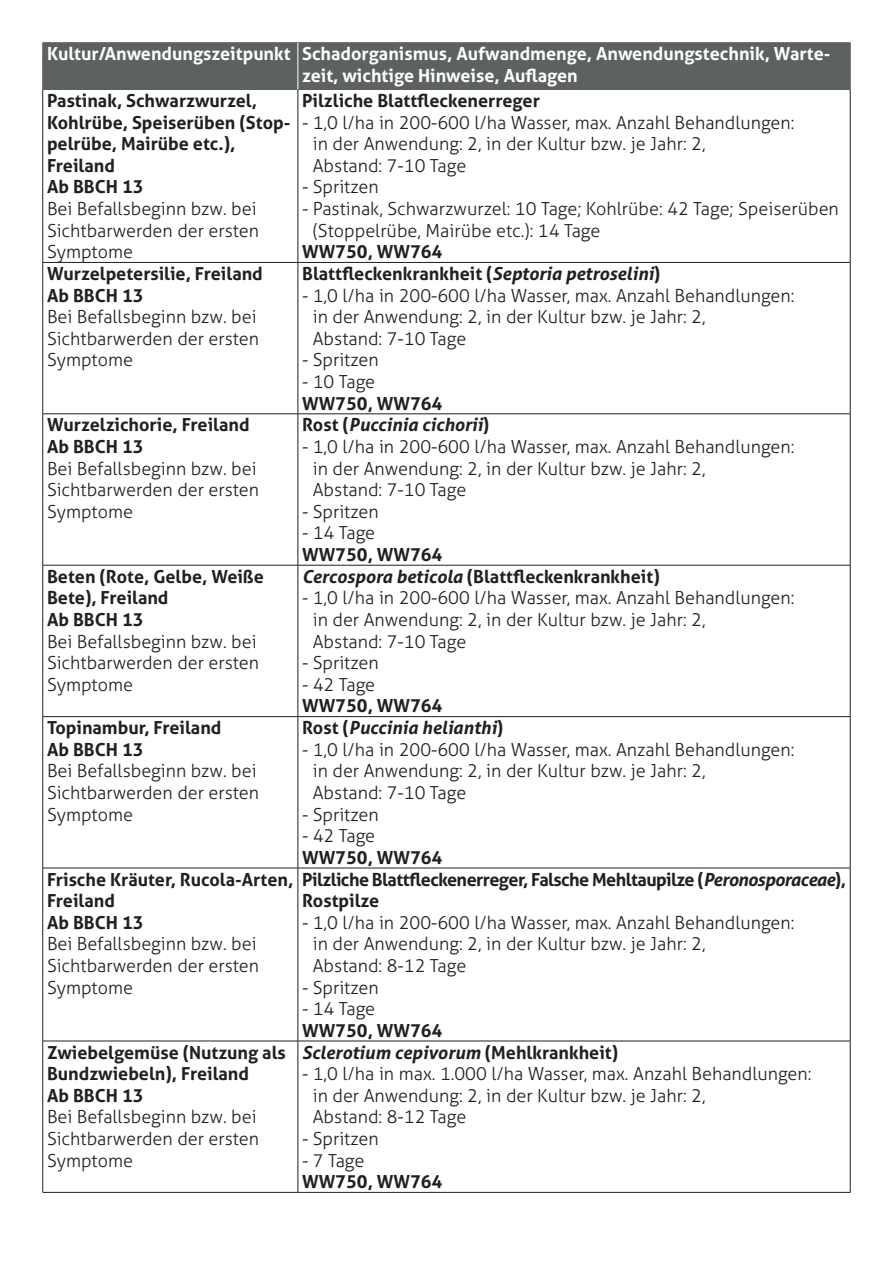
<style>
.page{position:relative;width:893px;height:1263px;background:#fff}
.page>*{position:absolute;margin:0;border:0;box-sizing:border-box;transform-origin:0 0}
.Broodtekst{font:300 18px/21.6px "Aller";color:#231f20}
.Broodtekst-2{font:700 18px/21.6px "Aller";color:#231f20}
.Z_Überschrift{font:700 18px/21.6px "Aller";color:#fff}
.Broodtekst-3{font:italic 700 18px "Aller";color:#231f20}
.Broodtekst-4{font:700 18px/21.6px "Aller";letter-spacing:-.03em;color:#231f20}
.s1{font-style:italic}
.s2{font-style:normal}
</style>
<div class="page">
<div style="left:43px;top:43px;width:807px;height:46px;background:#5d6161"></div>
<hr style="left:42px;top:90px;width:1px;height:172px;background:#231f20">
<hr style="left:298px;top:90px;width:1px;height:172px;background:#231f20">
<hr style="left:850px;top:90px;width:1px;height:172px;background:#231f20">
<hr style="left:43px;top:262px;width:255px;height:1px;background:#231f20">
<hr style="left:42px;top:263px;width:1px;height:151px;background:#231f20">
<hr style="left:298px;top:262px;width:552px;height:1px;background:#231f20">
<hr style="left:298px;top:263px;width:1px;height:151px;background:#231f20">
<hr style="left:850px;top:263px;width:1px;height:151px;background:#231f20">
<hr style="left:43px;top:414px;width:255px;height:1px;background:#231f20">
<hr style="left:42px;top:414px;width:1px;height:151px;background:#231f20">
<hr style="left:298px;top:414px;width:552px;height:1px;background:#231f20">
<hr style="left:298px;top:414px;width:1px;height:151px;background:#231f20">
<hr style="left:850px;top:414px;width:1px;height:151px;background:#231f20">
<hr style="left:43px;top:565px;width:255px;height:1px;background:#231f20">
<hr style="left:42px;top:565px;width:1px;height:151px;background:#231f20">
<hr style="left:298px;top:565px;width:552px;height:1px;background:#231f20">
<hr style="left:298px;top:565px;width:1px;height:151px;background:#231f20">
<hr style="left:850px;top:565px;width:1px;height:151px;background:#231f20">
<hr style="left:43px;top:716px;width:255px;height:1px;background:#231f20">
<hr style="left:42px;top:717px;width:1px;height:151px;background:#231f20">
<hr style="left:298px;top:716px;width:552px;height:1px;background:#231f20">
<hr style="left:298px;top:717px;width:1px;height:151px;background:#231f20">
<hr style="left:850px;top:717px;width:1px;height:151px;background:#231f20">
<hr style="left:43px;top:868px;width:255px;height:1px;background:#231f20">
<hr style="left:42px;top:868px;width:1px;height:173px;background:#231f20">
<hr style="left:298px;top:868px;width:552px;height:1px;background:#231f20">
<hr style="left:298px;top:868px;width:1px;height:173px;background:#231f20">
<hr style="left:850px;top:868px;width:1px;height:173px;background:#231f20">
<hr style="left:43px;top:1041px;width:255px;height:1px;background:#231f20">
<hr style="left:42px;top:1041px;width:1px;height:151px;background:#231f20">
<hr style="left:298px;top:1041px;width:552px;height:1px;background:#231f20">
<hr style="left:298px;top:1041px;width:1px;height:151px;background:#231f20">
<hr style="left:850px;top:1041px;width:1px;height:151px;background:#231f20">
<hr style="left:43px;top:1192px;width:255px;height:1px;background:#231f20">
<hr style="left:298px;top:1192px;width:552px;height:1px;background:#231f20">
<hr style="left:43px;top:42px;width:255px;height:1px;background:#5d6161">
<hr style="left:42px;top:43px;width:1px;height:46px;background:#5d6161">
<hr style="left:298px;top:42px;width:552px;height:1px;background:#5d6161">
<hr style="left:850px;top:43px;width:1px;height:46px;background:#5d6161">
<hr style="left:43px;top:89px;width:255px;height:1px;background:#5d6161">
<hr style="left:298px;top:89px;width:552px;height:1px;background:#5d6161">
<hr style="left:298px;top:43px;width:1px;height:46px;background:#fff">
<p class="Z_Überschrift" style="left:47px;top:43px;width:245px">Kultur/Anwendungszeitpunkt</p>
<p class="Z_Überschrift" style="left:302px;top:43px;width:530px">Schadorganismus, Aufwandmenge, Anwendungstechnik, Warte&shy;zeit, wichtige Hinweise, Auflagen</p>
<p class="Broodtekst-2" style="left:47px;top:90px;width:245px">Pastinak, Schwarzwurzel,<br>Kohlrübe, Speiserüben (Stop&shy;pelrübe, Mairübe etc.),</p>
<p class="Broodtekst-2" style="left:47px;top:154px;width:69px">Freiland</p>
<p class="Broodtekst-2" style="left:47px;top:176px;width:98px">Ab BBCH 13</p>
<p class="Broodtekst" style="left:47px;top:198px;width:214px">Bei Befallsbeginn bzw. bei<br>Sichtbarwerden der ersten<br>Symptome</p>
<p class="Broodtekst-2" style="left:302px;top:90px;width:239px">Pilzliche Blattfleckenerreger</p>
<p class="Broodtekst" style="left:313px;top:111px;width:483px;text-indent:-11px">- 1,0 l/ha in 200-600 l/ha Wasser, max. Anzahl Behandlungen: in der Anwendung: 2, in der Kultur bzw. je Jahr: 2,<br>Abstand: 7-10 Tage</p>
<p class="Broodtekst" style="left:302px;top:176px;width:78px">- Spritzen</p>
<p class="Broodtekst" style="left:313px;top:198px;width:528px;text-indent:-11px">- Pastinak, Schwarzwurzel: 10 Tage; Kohlrübe: 42 Tage; Speiserüben (Stoppelrübe, Mairübe etc.): 14 Tage</p>
<p class="Broodtekst-2" style="left:302px;top:241px;width:142px">WW750, WW764</p>
<p class="Broodtekst-2" style="left:47px;top:263px;width:217px">Wurzelpetersilie, Freiland</p>
<p class="Broodtekst-2" style="left:47px;top:284px;width:98px">Ab BBCH 13</p>
<p class="Broodtekst" style="left:47px;top:306px;width:214px">Bei Befallsbeginn bzw. bei<br>Sichtbarwerden der ersten<br>Symptome</p>
<p class="Broodtekst-2" style="left:47px;top:414px;width:204px">Wurzelzichorie, Freiland</p>
<p class="Broodtekst-2" style="left:47px;top:436px;width:98px">Ab BBCH 13</p>
<p class="Broodtekst" style="left:47px;top:457px;width:214px">Bei Befallsbeginn bzw. bei<br>Sichtbarwerden der ersten<br>Symptome</p>
<p class="Broodtekst-2" style="left:47px;top:565px;width:218px">Beten (Rote, Gelbe, Weiße<br>Bete), Freiland</p>
<p class="Broodtekst-2" style="left:47px;top:609px;width:98px">Ab BBCH 13</p>
<p class="Broodtekst" style="left:47px;top:630px;width:214px">Bei Befallsbeginn bzw. bei<br>Sichtbarwerden der ersten<br>Symptome</p>
<p class="Broodtekst-2" style="left:47px;top:717px;width:176px">Topinambur, Freiland</p>
<p class="Broodtekst-2" style="left:47px;top:738px;width:98px">Ab BBCH 13</p>
<p class="Broodtekst" style="left:47px;top:760px;width:214px">Bei Befallsbeginn bzw. bei<br>Sichtbarwerden der ersten<br>Symptome</p>
<p class="Broodtekst-2" style="left:47px;top:868px;width:248px">Frische Kräuter, Rucola-Arten,</p>
<p class="Broodtekst-2" style="left:47px;top:890px;width:69px">Freiland</p>
<p class="Broodtekst-2" style="left:47px;top:911px;width:98px">Ab BBCH 13</p>
<p class="Broodtekst" style="left:47px;top:933px;width:214px">Bei Befallsbeginn bzw. bei<br>Sichtbarwerden der ersten<br>Symptome</p>
<p class="Broodtekst-2" style="left:47px;top:1041px;width:240px">Zwiebelgemüse (Nutzung als<br>Bundzwiebeln), Freiland</p>
<p class="Broodtekst-2" style="left:47px;top:1084px;width:98px">Ab BBCH 13</p>
<p class="Broodtekst" style="left:47px;top:1106px;width:214px">Bei Befallsbeginn bzw. bei<br>Sichtbarwerden der ersten<br>Symptome</p>
<p class="Broodtekst-2" style="left:302px;top:263px;width:360px">Blattfleckenkrankheit (<span class="s1">Septoria petroselini</span>)</p>
<p class="Broodtekst" style="left:313px;top:284px;width:483px;text-indent:-11px">- 1,0 l/ha in 200-600 l/ha Wasser, max. Anzahl Behandlungen: in der Anwendung: 2, in der Kultur bzw. je Jahr: 2,<br>Abstand: 7-10 Tage</p>
<p class="Broodtekst" style="left:302px;top:349px;width:78px">- Spritzen</p>
<p class="Broodtekst" style="left:302px;top:371px;width:75px">- 10 Tage</p>
<p class="Broodtekst-2" style="left:302px;top:392px;width:142px">WW750, WW764</p>
<p class="Broodtekst-3" style="left:302px;top:414px;width:189px"><span class="s2">Rost (</span>Puccinia cichorii<span class="s2">)</span></p>
<p class="Broodtekst" style="left:313px;top:436px;width:483px;text-indent:-11px">- 1,0 l/ha in 200-600 l/ha Wasser, max. Anzahl Behandlungen: in der Anwendung: 2, in der Kultur bzw. je Jahr: 2,<br>Abstand: 7-10 Tage</p>
<p class="Broodtekst" style="left:302px;top:501px;width:78px">- Spritzen</p>
<p class="Broodtekst" style="left:302px;top:522px;width:75px">- 14 Tage</p>
<p class="Broodtekst-2" style="left:302px;top:544px;width:142px">WW750, WW764</p>
<p class="Broodtekst-2" style="left:302px;top:565px;width:359px"><span class="s1">Cercospora beticola</span> (Blattfleckenkrankheit)</p>
<p class="Broodtekst" style="left:313px;top:587px;width:483px;text-indent:-11px">- 1,0 l/ha in 200-600 l/ha Wasser, max. Anzahl Behandlungen: in der Anwendung: 2, in der Kultur bzw. je Jahr: 2,<br>Abstand: 7-10 Tage</p>
<p class="Broodtekst" style="left:302px;top:652px;width:78px">- Spritzen</p>
<p class="Broodtekst" style="left:302px;top:674px;width:75px">- 42 Tage</p>
<p class="Broodtekst-2" style="left:302px;top:695px;width:142px">WW750, WW764</p>
<p class="Broodtekst-3" style="left:302px;top:716px;width:202px"><span class="s2">Rost (</span>Puccinia helianthi<span class="s2">)</span></p>
<p class="Broodtekst" style="left:313px;top:738px;width:483px;text-indent:-11px">- 1,0 l/ha in 200-600 l/ha Wasser, max. Anzahl Behandlungen: in der Anwendung: 2, in der Kultur bzw. je Jahr: 2,<br>Abstand: 7-10 Tage</p>
<p class="Broodtekst" style="left:302px;top:803px;width:78px">- Spritzen</p>
<p class="Broodtekst" style="left:302px;top:825px;width:75px">- 42 Tage</p>
<p class="Broodtekst-2" style="left:302px;top:846px;width:142px">WW750, WW764</p>
<p class="Broodtekst-4" style="left:302px;top:868px;width:545px">Pilzliche Blattfleckenerreger, Falsche Mehltaupilze (<span class="s1">Peronosporaceae</span>),<br>Rostpilze</p>
<p class="Broodtekst" style="left:313px;top:911px;width:483px;text-indent:-11px">- 1,0 l/ha in 200-600 l/ha Wasser, max. Anzahl Behandlungen: in der Anwendung: 2, in der Kultur bzw. je Jahr: 2,<br>Abstand: 8-12 Tage</p>
<p class="Broodtekst" style="left:302px;top:976px;width:78px">- Spritzen</p>
<p class="Broodtekst" style="left:302px;top:998px;width:75px">- 14 Tage</p>
<p class="Broodtekst-2" style="left:302px;top:1019px;width:142px">WW750, WW764</p>
<p class="Broodtekst-3" style="left:302px;top:1041px;width:318px">Sclerotium cepivorum <span class="s2">(Mehlkrankheit)</span></p>
<p class="Broodtekst" style="left:313px;top:1063px;width:500px;text-indent:-11px">- 1,0 l/ha in max. 1.000 l/ha Wasser, max. Anzahl Behandlungen: in der Anwendung: 2, in der Kultur bzw. je Jahr: 2,<br>Abstand: 8-12 Tage</p>
<p class="Broodtekst" style="left:302px;top:1128px;width:78px">- Spritzen</p>
<p class="Broodtekst" style="left:302px;top:1149px;width:64px">- 7 Tage</p>
<p class="Broodtekst-2" style="left:302px;top:1171px;width:142px">WW750, WW764</p>
</div>
